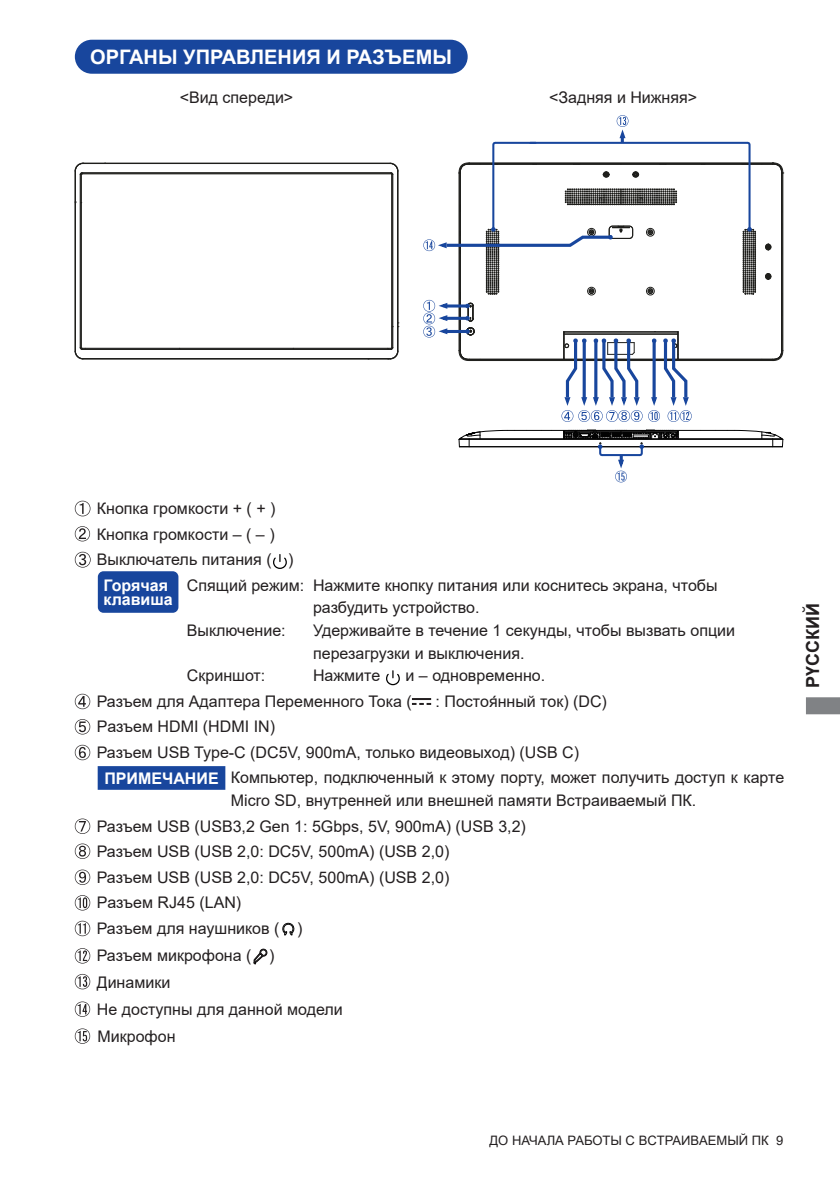
<style>
.page{position:relative;width:840px;height:1191px;background:#fff}
.page>*{position:absolute;margin:0;border:0;box-sizing:border-box;transform-origin:0 0}
.t1{font:700 20px "Arial";color:#fff}
.t2{font:700 18px "Arial";color:#231f20}
.t3{font:16px/26.2px "Arial";color:#231f20}
.t4{font:700 16px/14.2px "Arial";color:#fff}
.t5{font:13px "Arial";color:#231f20}
</style>
<div class="page">
<svg style="left:806px;top:697px;width:33px;height:17px"></svg>
<div style="left:76px;top:41px;width:390px;height:32px;background:#18469d;border-radius:16px"></div>
<div style="left:75px;top:40px;width:392px;height:34px;border:2px solid #18469d;border-radius:16px"></div>
<svg style="left:75px;top:501px;width:15px;height:15px"></svg>
<svg style="left:75px;top:526px;width:15px;height:15px"></svg>
<svg style="left:75px;top:552px;width:15px;height:15px"></svg>
<svg style="left:273px;top:554px;width:14px;height:15px"></svg>
<svg style="left:386px;top:671px;width:14px;height:15px"></svg>
<svg style="left:75px;top:694px;width:15px;height:15px"></svg>
<hr style="left:411px;top:698px;width:20px;height:2px;background:#231f20">
<svg style="left:412px;top:703px;width:19px;height:2px"></svg>
<svg style="left:75px;top:719px;width:15px;height:15px"></svg>
<svg style="left:75px;top:745px;width:15px;height:15px"></svg>
<svg style="left:75px;top:818px;width:15px;height:16px"></svg>
<svg style="left:75px;top:843px;width:15px;height:16px"></svg>
<svg style="left:75px;top:869px;width:15px;height:16px"></svg>
<svg style="left:75px;top:895px;width:15px;height:15px"></svg>
<svg style="left:75px;top:920px;width:15px;height:16px"></svg>
<svg style="left:282px;top:922px;width:12px;height:14px"></svg>
<svg style="left:75px;top:948px;width:15px;height:15px"></svg>
<svg style="left:253px;top:948px;width:15px;height:17px"></svg>
<svg style="left:75px;top:974px;width:15px;height:15px"></svg>
<svg style="left:75px;top:1001px;width:15px;height:15px"></svg>
<svg style="left:75px;top:1028px;width:15px;height:15px"></svg>
<div style="left:98px;top:571px;width:80px;height:42px;background:#18469d;border-radius:6px"></div>
<div style="left:98px;top:766px;width:127px;height:24px;background:#18469d;border:2px solid #18469d"></div>
<hr style="left:75px;top:171px;width:1px;height:180px;background:#1e1e1b">
<hr style="left:80px;top:174px;width:1px;height:174px;background:#1e1e1b">
<hr style="left:81px;top:174px;width:1px;height:174px;background:#1e1e1b">
<hr style="left:83px;top:359px;width:307px;height:1px;background:#1e1e1b">
<hr style="left:83px;top:358px;width:307px;height:1px;background:#1e1e1b">
<hr style="left:82px;top:349px;width:309px;height:1px;background:#1e1e1b">
<hr style="left:81px;top:348px;width:310px;height:1px;background:#1e1e1b">
<hr style="left:82px;top:173px;width:309px;height:1px;background:#1e1e1b">
<hr style="left:82px;top:172px;width:309px;height:1px;background:#1e1e1b">
<hr style="left:83px;top:163px;width:307px;height:1px;background:#1e1e1b">
<hr style="left:391px;top:174px;width:1px;height:174px;background:#1e1e1b">
<hr style="left:392px;top:174px;width:1px;height:174px;background:#1e1e1b">
<hr style="left:397px;top:171px;width:1px;height:180px;background:#1e1e1b">
<svg style="left:389px;top:163px;width:9px;height:12px"></svg>
<svg style="left:75px;top:347px;width:11px;height:12px"></svg>
<svg style="left:75px;top:163px;width:9px;height:12px"></svg>
<svg style="left:387px;top:347px;width:11px;height:13px"></svg>
<svg style="left:392px;top:322px;width:7px;height:5px"></svg>
<hr style="left:459px;top:438px;width:322px;height:1px;background:#030303">
<hr style="left:469px;top:439px;width:313px;height:1px;background:#030303">
<hr style="left:459px;top:446px;width:322px;height:1px;background:#030303">
<hr style="left:551px;top:430px;width:149px;height:1px;background:#030303">
<svg style="left:458px;top:430px;width:93px;height:17px"></svg>
<svg style="left:700px;top:430px;width:82px;height:17px"></svg>
<svg style="left:563px;top:431px;width:115px;height:51px"></svg>
<svg style="left:423px;top:115px;width:360px;height:307px"></svg>
<p class="t1" style="left:90px;top:43px;width:363px">ОРГАНЫ УПРАВЛЕНИЯ И РАЗЪЕМЫ</p>
<p class="t3" style="left:180px;top:84px;width:115px">&lt;Вид спереди&gt;</p>
<p class="t3" style="left:548px;top:84px;width:149px">&lt;Задняя и Нижняя&gt;</p>
<p class="t3" style="left:97px;top:495px;width:180px">Кнопка громкости + ( + )</p>
<p class="t3" style="left:97px;top:521px;width:179px">Кнопка громкости – ( – )</p>
<p class="t3" style="left:97px;top:546px;width:198px">Выключатель питания ( )</p>
<p class="t3" style="left:187px;top:572px;width:532px">Спящий режим: Нажмите кнопку питания или коснитесь экрана, чтобы</p>
<p class="t3" style="left:313px;top:594px;width:168px">разбудить устройство.</p>
<p class="t3" style="left:187px;top:617px;width:100px">Выключение:</p>
<p class="t3" style="left:313px;top:619px;width:423px;line-height:22.6px">Удерживайте в течение 1 секунды, чтобы вызвать опции перезагрузки и выключения.</p>
<p class="t3" style="left:187px;top:662px;width:80px">Скриншот:</p>
<p class="t3" style="left:313px;top:662px;width:69px">Нажмите</p>
<p class="t4" style="left:103px;top:578px;width:71px">Горячая клавиша</p>
<p class="t3" style="left:97px;top:663px;width:449px;line-height:25.6px;text-indent:308px">и – одновременно.<br>Разъем для Адаптера Переменного Тока (</p>
<p class="t3" style="left:435px;top:688px;width:173px">: Постоя́нный ток) (DC)</p>
<p class="t3" style="left:97px;top:713px;width:180px">Pазъем HDMI (HDMI IN)</p>
<p class="t3" style="left:97px;top:739px;width:483px">Разъем USB Type-C (DC5V, 900mA, только видеовыход) (USB C)</p>
<p class="t3" style="left:231px;top:764px;width:554px">Компьютер, подключенный к этому порту, может получить доступ к карте</p>
<p class="t3" style="left:97px;top:787px;width:600px;text-indent:134px">Micro SD, внутренней или внешней памяти Встраиваемый ПК.<br>Разъем USB (USB3,2 Gen 1: 5Gbps, 5V, 900mA) (USB 3,2)<br>Разъем USB (USB 2,0: DC5V, 500mA) (USB 2,0)<br>Разъем USB (USB 2,0: DC5V, 500mA) (USB 2,0)<br>Pазъем RJ45 (LAN)<br>Разъем для наушников ( )<br>Разъем микрофона ( )<br>Динамики<br>Не доступны для данной модели<br>Микрофон</p>
<p class="t4" style="left:104px;top:771px;width:116px">ПРИМЕЧАНИЕ</p>
<p class="t2" style="left:799px;top:688px;width:86px;rotate:-90deg">РҮССКИЙ</p>
<p class="t5" style="left:489px;top:1131px;width:295px">ДО НАЧАЛА РАБОТЫ С BCTPAИBAEMЫЙ ПК 9</p>
</div>
